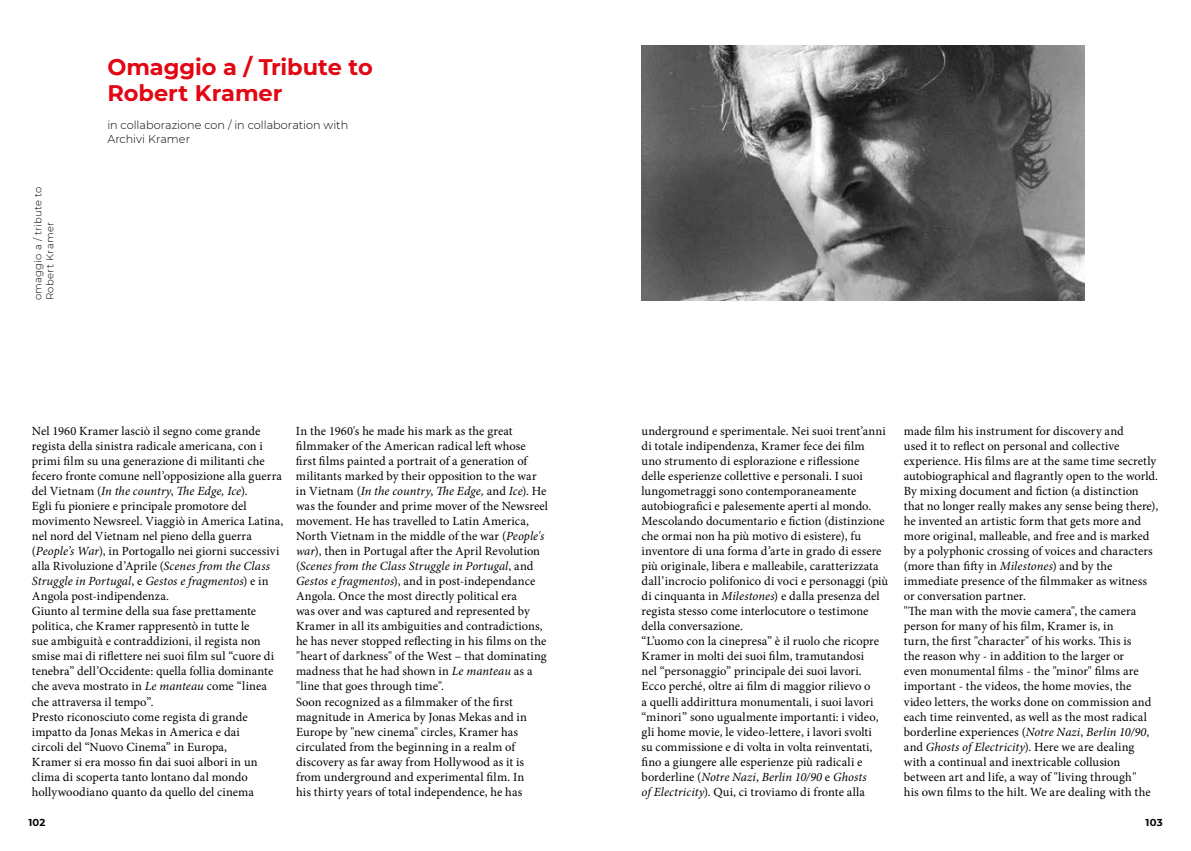
<style>
.page{position:relative;width:1191px;height:851px;background:#fff}
.page>*{position:absolute;margin:0;border:0;box-sizing:border-box;transform-origin:0 0}
.t1{font:700 22.5px/26.2px "Montserrat";letter-spacing:-.005em;color:#e30613}
.t2{font:12.5px/15px "Minion Pro";letter-spacing:.005em;color:#000}
.t3{font:300 11.25px/13.8px "Montserrat";color:#000}
.t4{font:300 10px/12px "Montserrat";letter-spacing:.03em;color:#000}
.t5{font:700 10px "Montserrat";letter-spacing:.02em;color:#000}
.s1{font-style:italic}
</style>
<div class="page">
<img style="left:641px;top:45px;width:443px;height:255px">
<p class="t4" style="left:32px;top:300px;width:115px;rotate:-90deg">omaggio a / tribute to<br>Robert Kramer</p>
<h1 class="t1" style="left:107px;top:53px;width:267px">Omaggio a / Tribute to<br>Robert Kramer</h1>
<p class="t3" style="left:107px;top:118px;width:242px">in collaborazione con / in collaboration with<br>Archivi Kramer</p>
<p class="t2" style="left:32px;top:424px;width:253px">Nel 1960 Kramer lasciò il segno come grande regista della sinistra radicale americana, con i primi film su una generazione di militanti che fecero fronte comune nell’opposizione alla guerra del Vietnam (<span class="s1">In the country</span>, <span class="s1">The Edge, Ice</span>).<br>Egli fu pioniere e principale promotore del movimento Newsreel. Viaggiò in America Latina, nel nord del Vietnam nel pieno della guerra (<span class="s1">People’s War</span>), in Portogallo nei giorni successivi alla Rivoluzione d’Aprile (<span class="s1">Scenes from the Class Struggle in Portugal</span>, e <span class="s1">Gestos e fragmentos</span>) e in Angola post-indipendenza.<br>Giunto al termine della sua fase prettamente politica, che Kramer rappresentò in tutte le<br>sue ambiguità e contraddizioni, il regista non smise mai di riflettere nei suoi film sul “cuore di tenebra” dell’Occidente: quella follia dominante che aveva mostrato in <span class="s1">Le manteau</span> come “linea che attraversa il tempo”.<br>Presto riconosciuto come regista di grande impatto da Jonas Mekas in America e dai<br>circoli del “Nuovo Cinema” in Europa,<br>Kramer si era mosso fin dai suoi albori in un clima di scoperta tanto lontano dal mondo hollywoodiano quanto da quello del cinema</p>
<p class="t2" style="left:296px;top:424px;width:253px">In the 1960's he made his mark as the great filmmaker of the American radical left whose first films painted a portrait of a generation of militants marked by their opposition to the war in Vietnam (<span class="s1">In the country</span>, <span class="s1">The Edge,</span> and <span class="s1">Ice</span>). He was the founder and prime mover of the Newsreel movement. He has travelled to Latin America, North Vietnam in the middle of the war (<span class="s1">People's war</span>), then in Portugal after the April Revolution (<span class="s1">Scenes from the Class Struggle in Portugal</span>, and <span class="s1">Gestos e fragmentos</span>), and in post-independance Angola. Once the most directly political era<br>was over and was captured and represented by Kramer in all its ambiguities and contradictions, he has never stopped reflecting in his films on the "heart of darkness" of the West – that dominating madness that he had shown in <span class="s1">Le manteau</span> as a "line that goes through time".<br>Soon recognized as a filmmaker of the first magnitude in America by Jonas Mekas and in Europe by "new cinema" circles, Kramer has circulated from the beginning in a realm of discovery as far away from Hollywood as it is from underground and experimental film. In<br>his thirty years of total independence, he has</p>
<p class="t2" style="left:641px;top:424px;width:248px">underground e sperimentale. Nei suoi trent’anni di totale indipendenza, Kramer fece dei film<br>uno strumento di esplorazione e riflessione<br>delle esperienze collettive e personali. I suoi lungometraggi sono contemporaneamente autobiografici e palesemente aperti al mondo.<br>Mescolando documentario e fiction (distinzione che ormai non ha più motivo di esistere), fu inventore di una forma d’arte in grado di essere più originale, libera e malleabile, caratterizzata dall’incrocio polifonico di voci e personaggi (più di cinquanta in <span class="s1">Milestones</span>) e dalla presenza del regista stesso come interlocutore o testimone della conversazione.<br>“L’uomo con la cinepresa” è il ruolo che ricopre Kramer in molti dei suoi film, tramutandosi<br>nel “personaggio” principale dei suoi lavori.<br>Ecco perché, oltre ai film di maggior rilievo o<br>a quelli addirittura monumentali, i suoi lavori “minori” sono ugualmente importanti: i video, gli home movie, le video-lettere, i lavori svolti<br>su commissione e di volta in volta reinventati, fino a giungere alle esperienze più radicali e borderline (<span class="s1">Notre Nazi</span>, <span class="s1">Berlin 10/90</span> e <span class="s1">Ghosts<br>of Electricity</span>). Qui, ci troviamo di fronte alla</p>
<p class="t2" style="left:904px;top:424px;width:256px">made film his instrument for discovery and<br>used it to reflect on personal and collective experience. His films are at the same time secretly autobiographical and flagrantly open to the world.<br>By mixing document and fiction (a distinction that no longer really makes any sense being there), he invented an artistic form that gets more and more original, malleable, and free and is marked by a polyphonic crossing of voices and characters (more than fifty in <span class="s1">Milestones</span>) and by the immediate presence of the filmmaker as witness or conversation partner.<br>"The man with the movie camera", the camera person for many of his film, Kramer is, in<br>turn, the first "character" of his works. This is<br>the reason why - in addition to the larger or<br>even monumental films - the "minor" films are important - the videos, the home movies, the video letters, the works done on commission and each time reinvented, as well as the most radical borderline experiences (<span class="s1">Notre Nazi</span>, <span class="s1">Berlin 10/90</span>, and <span class="s1">Ghosts of Electricity</span>). Here we are dealing with a continual and inextricable collusion between art and life, a way of "living through"<br>his own films to the hilt. We are dealing with the</p>
<p class="t5" style="left:28px;top:814px;width:18px">102</p>
<p class="t5" style="left:1145px;top:814px;width:18px">103</p>
</div>
